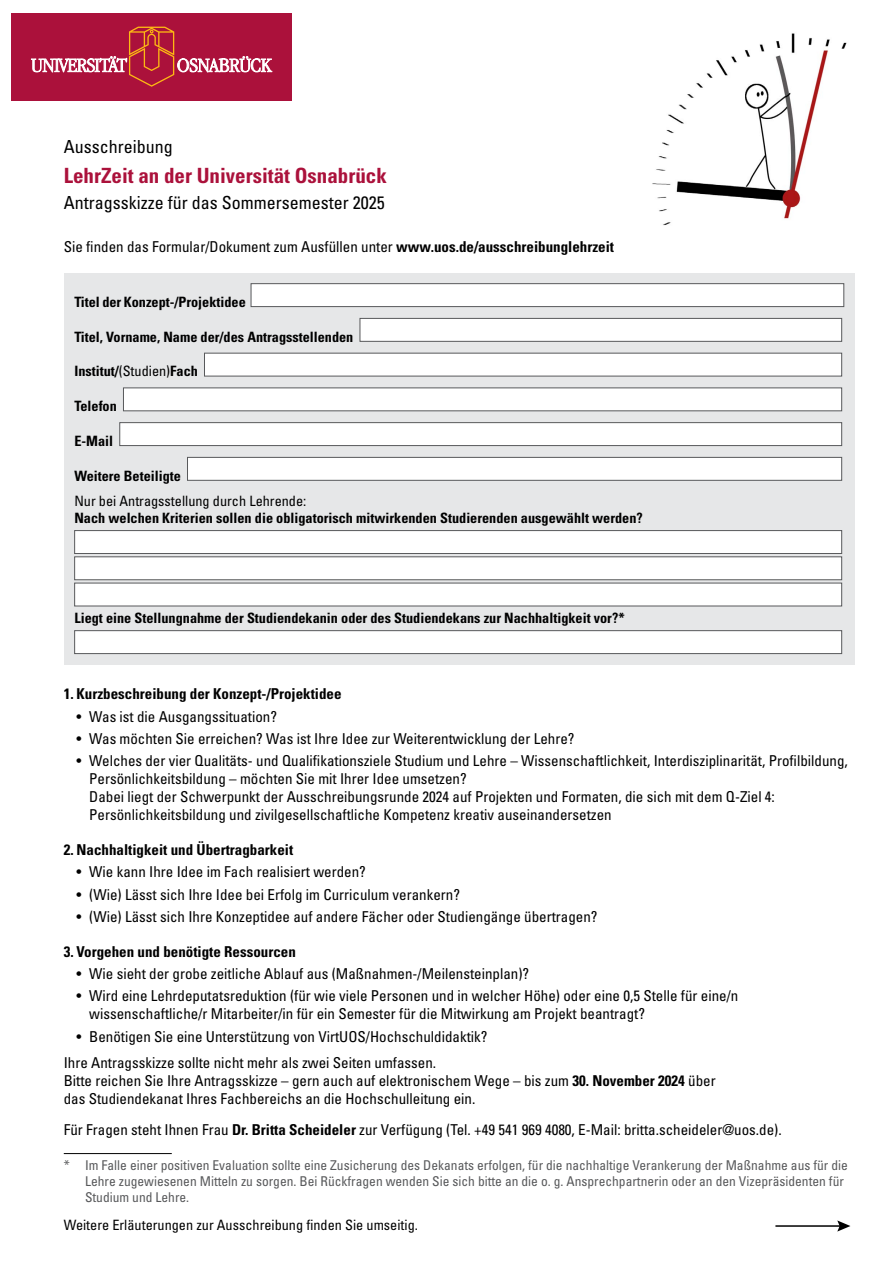
<style>
.page{position:relative;width:893px;height:1263px;background:#fff}
.page>*{position:absolute;margin:0;border:0;box-sizing:border-box;transform-origin:0 0}
.t1{font:700 condensed 21px "Univers LT Std";color:#ab113b}
.t2{font:condensed 18px "Univers LT Std";color:#000}
.t3{font:condensed 15px/18px "Univers LT Std";color:#000}
.t4{font:700 condensed 15px "Univers LT Std";color:#000}
.t5{font:700 condensed 14.25px "Univers LT Std";color:#000}
.t6{font:condensed 14.25px "Univers LT Std";color:#000}
.t7{font:condensed 13.5px/16.2px "Univers LT Std";color:#58595b}
.s1{font-weight:700}
.s2{font-weight:400}
</style>
<div class="page">
<div style="left:11px;top:13px;width:281px;height:87px;background:#ab113b"></div>
<svg style="left:31px;top:27px;width:241px;height:60px"></svg>
<div style="left:64px;top:273px;width:791px;height:391px;background:#e6e7e8"></div>
<div style="left:251px;top:283px;width:593px;height:24px;background:#fff;border:1px solid #58595b"></div>
<div style="left:360px;top:318px;width:482px;height:24px;background:#fff;border:1px solid #58595b"></div>
<div style="left:204px;top:353px;width:638px;height:23px;background:#fff;border:1px solid #58595b"></div>
<div style="left:123px;top:388px;width:719px;height:23px;background:#fff;border:1px solid #58595b"></div>
<div style="left:120px;top:422px;width:722px;height:24px;background:#fff;border:1px solid #58595b"></div>
<div style="left:187px;top:457px;width:655px;height:23px;background:#fff;border:1px solid #58595b"></div>
<div style="left:74px;top:530px;width:768px;height:24px;background:#fff;border:1px solid #58595b"></div>
<div style="left:74px;top:557px;width:768px;height:23px;background:#fff;border:1px solid #58595b"></div>
<div style="left:74px;top:583px;width:768px;height:23px;background:#fff"></div>
<div style="left:74px;top:630px;width:768px;height:24px;background:#fff;border:1px solid #58595b"></div>
<hr style="left:64px;top:1153px;width:108px;height:1px;background:#000">
<img style="left:652px;top:33px;width:195px;height:193px">
<hr style="left:775px;top:1225px;width:66px;height:2px;background:#000">
<svg style="left:837px;top:1220px;width:13px;height:11px"></svg>
<p class="t2" style="left:64px;top:136px;width:110px">Ausschreibung</p>
<h1 class="t1" style="left:64px;top:162px;width:325px">LehrZeit an der Universität Osnabrück</h1>
<p class="t2" style="left:64px;top:191px;width:322px">Antragsskizze für das Sommersemester 2025</p>
<p class="t3" style="left:64px;top:238px;width:552px">Sie finden das Formular/Dokument zum Ausfüllen unter <span class="s1">www.uos.de/ausschreibunglehrzeit</span></p>
<p class="t5" style="left:74px;top:293px;width:173px">Titel der Konzept-/Projektidee</p>
<p class="t5" style="left:74px;top:328px;width:280px">Titel, Vorname, Name der/des Antragsstellenden</p>
<p class="t5" style="left:74px;top:362px;width:125px">Institut/<span class="s2">(Studien)</span>Fach</p>
<p class="t5" style="left:74px;top:397px;width:44px">Telefon</p>
<p class="t5" style="left:74px;top:432px;width:40px">E-Mail</p>
<p class="t5" style="left:74px;top:467px;width:108px">Weitere Beteiligte</p>
<p class="t6" style="left:74px;top:492px;width:233px">Nur bei Antragsstellung durch Lehrende:</p>
<p class="t5" style="left:74px;top:509px;width:570px">Nach welchen Kriterien sollen die obligatorisch mitwirkenden Studierenden ausgewählt werden?</p>
<p class="t5" style="left:74px;top:609px;width:552px">Liegt eine Stellungnahme der Studiendekanin oder des Studiendekans zur Nachhaltigkeit vor?*</p>
<p class="t4" style="left:64px;top:685px;width:279px">1. Kurzbeschreibung der Konzept-/Projektidee</p>
<p class="t3" style="left:77px;top:707px;width:202px">• Was ist die Ausgangssituation?</p>
<p class="t3" style="left:77px;top:729px;width:499px">• Was möchten Sie erreichen? Was ist Ihre Idee zur Weiterentwicklung der Lehre?</p>
<p class="t3" style="left:89px;top:752px;width:760px;text-indent:-13px">• Welches der vier Qualitäts- und Qualifikationsziele Studium und Lehre – Wissenschaftlichkeit, Interdisziplinarität, Profilbildung, Persönlichkeitsbildung – möchten Sie mit Ihrer Idee umsetzen?<br>Dabei liegt der Schwerpunkt der Ausschreibungsrunde 2024 auf Projekten und Formaten, die sich mit dem Q-Ziel 4:<br>Persönlichkeitsbildung und zivilgesellschaftliche Kompetenz kreativ auseinandersetzen</p>
<p class="t4" style="left:64px;top:841px;width:231px">2. Nachhaltigkeit und Übertragbarkeit</p>
<p class="t3" style="left:77px;top:863px;width:291px">• Wie kann Ihre Idee im Fach realisiert werden?</p>
<p class="t3" style="left:77px;top:885px;width:385px">• (Wie) Lässt sich Ihre Idee bei Erfolg im Curriculum verankern?</p>
<p class="t3" style="left:77px;top:907px;width:523px">• (Wie) Lässt sich Ihre Konzeptidee auf andere Fächer oder Studiengänge übertragen?</p>
<p class="t4" style="left:64px;top:942px;width:234px">3. Vorgehen und benötigte Ressourcen</p>
<p class="t3" style="left:76px;top:965px;width:454px">• Wie sieht der grobe zeitliche Ablauf aus (Maßnahmen-/Meilensteinplan)?</p>
<p class="t3" style="left:89px;top:987px;width:651px;text-indent:-13px">• Wird eine Lehrdeputatsreduktion (für wie viele Personen und in welcher Höhe) oder eine 0,5 Stelle für eine/n wissenschaftliche/r Mitarbeiter/in für ein Semester für die Mitwirkung am Projekt beantragt?</p>
<p class="t3" style="left:64px;top:1023px;width:425px;line-height:26.5px;text-indent:13px">• Benötigen Sie eine Unterstützung von VirtUOS/Hochschuldidaktik?<br>Ihre Antragsskizze sollte nicht mehr als zwei Seiten umfassen.</p>
<p class="t3" style="left:64px;top:1072px;width:653px">Bitte reichen Sie Ihre Antragsskizze – gern auch auf elektronischem Wege – bis zum <span class="s1">30. November 2024</span> über das Studiendekanat Ihres Fachbereichs an die Hochschulleitung ein.</p>
<p class="t3" style="left:64px;top:1120px;width:723px">Für Fragen steht Ihnen Frau <span class="s1">Dr. Britta Scheideler</span> zur Verfügung (Tel. +49 541 969 4080, E-Mail: britta.scheideler@uos.de).<sup>*</sup></p>
<p class="t7" style="left:85px;top:1157px;width:764px;text-indent:-21px">* Im Falle einer positiven Evaluation sollte eine Zusicherung des Dekanats erfolgen, für die nachhaltige Verankerung der Maßnahme aus für die<br>Lehre zugewiesenen Mitteln zu sorgen. Bei Rückfragen wenden Sie sich bitte an die o. g. Ansprechpartnerin oder an den Vizepräsidenten für<br>Studium und Lehre.</p>
<p class="t6" style="left:64px;top:1216px;width:356px">Weitere Erläuterungen zur Ausschreibung finden Sie umseitig.</p>
</div>
